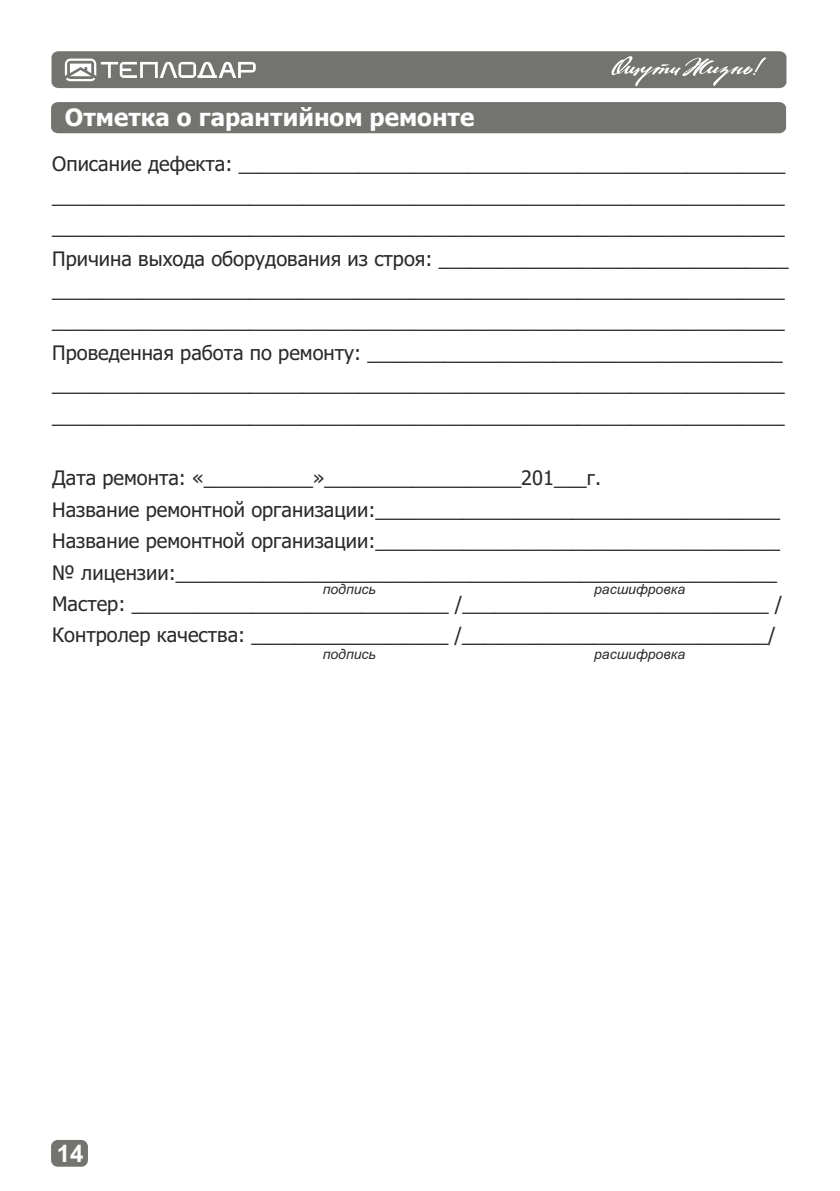
<style>
.page{position:relative;width:840px;height:1191px;background:#fff}
.page>*{position:absolute;margin:0;border:0;box-sizing:border-box;transform-origin:0 0}
.t1{font:700 24px "Tahoma";color:#fff}
.t2{font:700 24px "Arial";color:#fff}
.t3{font:20px/31.4px "Tahoma";color:#2b2929}
.t4{font:italic 14px "Arial";color:#2b2929}
</style>
<div class="page">
<div style="left:51px;top:102px;width:734px;height:31px;background:#737370"></div>
<svg style="left:51px;top:1140px;width:37px;height:26px"></svg>
<svg style="left:51px;top:51px;width:735px;height:37px;background:#7f7f7c"></svg>
<p class="t1" style="left:65px;top:108px;width:411px">Отметка о гарантийном ремонте</p>
<p class="t3" style="left:52px;top:150px;width:734px">Описание дефекта: __________________________________________________ ___________________________________________________________________</p>
<p class="t3" style="left:52px;top:213px;width:733px">___________________________________________________________________</p>
<p class="t3" style="left:52px;top:244px;width:737px">Причина выхода оборудования из строя: ________________________________ ___________________________________________________________________</p>
<p class="t3" style="left:52px;top:307px;width:733px">___________________________________________________________________</p>
<p class="t3" style="left:52px;top:338px;width:731px">Проведенная работа по ремонту: ______________________________________</p>
<p class="t3" style="left:52px;top:370px;width:733px">___________________________________________________________________ ___________________________________________________________________</p>
<p class="t3" style="left:52px;top:464px;width:550px">Дата ремонта: «__________»__________________201___г.</p>
<p class="t3" style="left:52px;top:495px;width:731px">Название ремонтной организации:_____________________________________ Название ремонтной организации:_____________________________________ № лицензии:_______________________________________________________ Мастер: _____________________________ /____________________________ / Контролер качества: __________________ /____________________________/</p>
<p class="t4" style="left:322px;top:649px;width:55px">подпись</p>
<p class="t4" style="left:593px;top:649px;width:92px">расшифровка</p>
<p class="t4" style="left:322px;top:584px;width:55px">подпись</p>
<p class="t4" style="left:593px;top:584px;width:92px">расшифровка</p>
<p class="t2" style="left:57px;top:1144px;width:28px">14</p>
</div>
